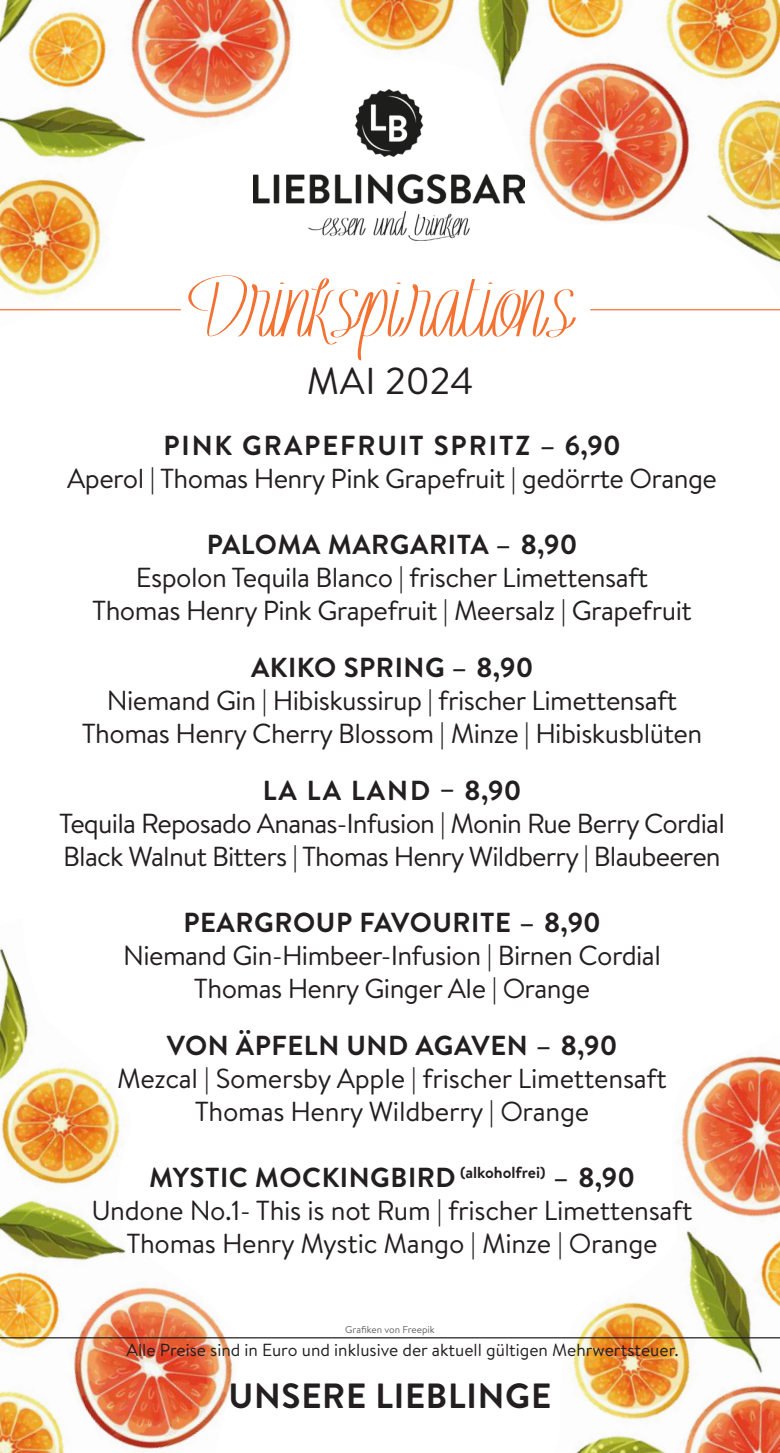
<style>
.page{position:relative;width:780px;height:1453px;background:#fff}
.page>*{position:absolute;margin:0;border:0;box-sizing:border-box;transform-origin:0 0}
.headline{font:85px "Rachele Ribbon Black Ultr Cd";color:#f37232}
.headline_2{font:37.5px "Brandon Text";color:#231f20}
.t1{font:700 35px "Brandon Text";letter-spacing:.02em;color:#231f20}
.Drink_-_Zutaten{font:27.5px/33px "Brandon Text";letter-spacing:-.02em;color:#231f20}
.Drinkname{font:700 27.5px "Brandon Text";letter-spacing:.02em;color:#231f20}
.Drinkname-2{font:700 27.5px "Brandon Text";letter-spacing:.07em;color:#231f20}
.t2{font:17.5px "Brandon Text";color:#231f20}
.Drink_-_Zutaten-2{font:10px "Brandon Text";letter-spacing:-.005em;color:#636366}
</style>
<div class="page">
<img style="left:333px;top:0;width:447px;height:263px">
<img style="left:550px;top:1052px;width:230px;height:401px">
<img style="left:0;top:0;width:292px;height:311px">
<img style="left:0;top:948px;width:244px;height:505px">
<hr style="left:590px;top:309px;width:190px;height:1px;background:#f37232">
<hr style="left:0;top:309px;width:181px;height:1px;background:#f37232">
<hr style="left:0;top:1337px;width:780px;height:1px;background:#231f20">
<img style="left:254px;top:89px;width:270px;height:152px">
<p class="headline" style="left:204px;top:257px;width:372px">Drinkspirations</p>
<p class="headline_2" style="left:307px;top:355px;width:168px">MAI 2024</p>
<p class="Drinkname-2" style="left:163px;top:426px;width:459px">PINK GRAPEFRUIT SPRITZ – 6,90</p>
<p class="Drink_-_Zutaten" style="left:67px;top:461px;width:651px">Aperol | Thomas Henry Pink Grapefruit | gedörrte Orange</p>
<p class="Drinkname" style="left:207px;top:525px;width:372px">PALOMA MARGARITA – 8,90</p>
<p class="Drink_-_Zutaten" style="left:136px;top:560px;width:514px">Espolon Tequila Blanco | frischer Limettensaft</p>
<p class="Drink_-_Zutaten" style="left:92px;top:593px;width:601px">Thomas Henry Pink Grapefruit | Meersalz | Grapefruit</p>
<p class="Drinkname" style="left:251px;top:648px;width:284px">AKIKO SPRING – 8,90</p>
<p class="Drink_-_Zutaten" style="left:107px;top:683px;width:572px">Niemand Gin | Hibiskussirup | frischer Limettensaft</p>
<p class="Drink_-_Zutaten" style="left:82px;top:716px;width:622px">Thomas Henry Cherry Blossom | Minze | Hibiskusblüten</p>
<p class="Drinkname-2" style="left:263px;top:771px;width:260px">LA LA LAND – 8,90</p>
<p class="Drink_-_Zutaten" style="left:59px;top:806px;width:667px">Tequila Reposado Ananas-Infusion | Monin Rue Berry Cordial<br>Black Walnut Bitters | Thomas Henry Wildberry | Blaubeeren</p>
<p class="Drinkname" style="left:183px;top:903px;width:419px">PEARGROUP FAVOURITE – 8,90</p>
<p class="Drink_-_Zutaten" style="left:123px;top:938px;width:539px">Niemand Gin-Himbeer-Infusion | Birnen Cordial</p>
<p class="Drink_-_Zutaten" style="left:194px;top:971px;width:397px">Thomas Henry Ginger Ale | Orange</p>
<p class="Drinkname" style="left:167px;top:1026px;width:452px">VON ÄPFELN UND AGAVEN – 8,90</p>
<p class="Drink_-_Zutaten" style="left:117px;top:1061px;width:551px">Mezcal | Somersby Apple | frischer Limettensaft</p>
<p class="Drink_-_Zutaten" style="left:195px;top:1094px;width:396px">Thomas Henry Wildberry | Orange</p>
<p class="Drinkname" style="left:149px;top:1158px;width:487px">MYSTIC MOCKINGBIRD <sup>(alkoholfrei)</sup> – 8,90</p>
<p class="Drink_-_Zutaten" style="left:91px;top:1193px;width:602px">Undone No.1- This is not Rum | frischer Limettensaft</p>
<p class="Drink_-_Zutaten" style="left:126px;top:1226px;width:533px">Thomas Henry Mystic Mango | Minze | Orange</p>
<p class="Drink_-_Zutaten-2" style="left:345px;top:1323px;width:91px">Grafiken von Freepik</p>
<p class="t2" style="left:126px;top:1337px;width:554px">Alle Preise sind in Euro und inklusive der aktuell gültigen Mehrwertsteuer.</p>
<p class="t1" style="left:228px;top:1372px;width:324px">UNSERE LIEBLINGE</p>
</div>
